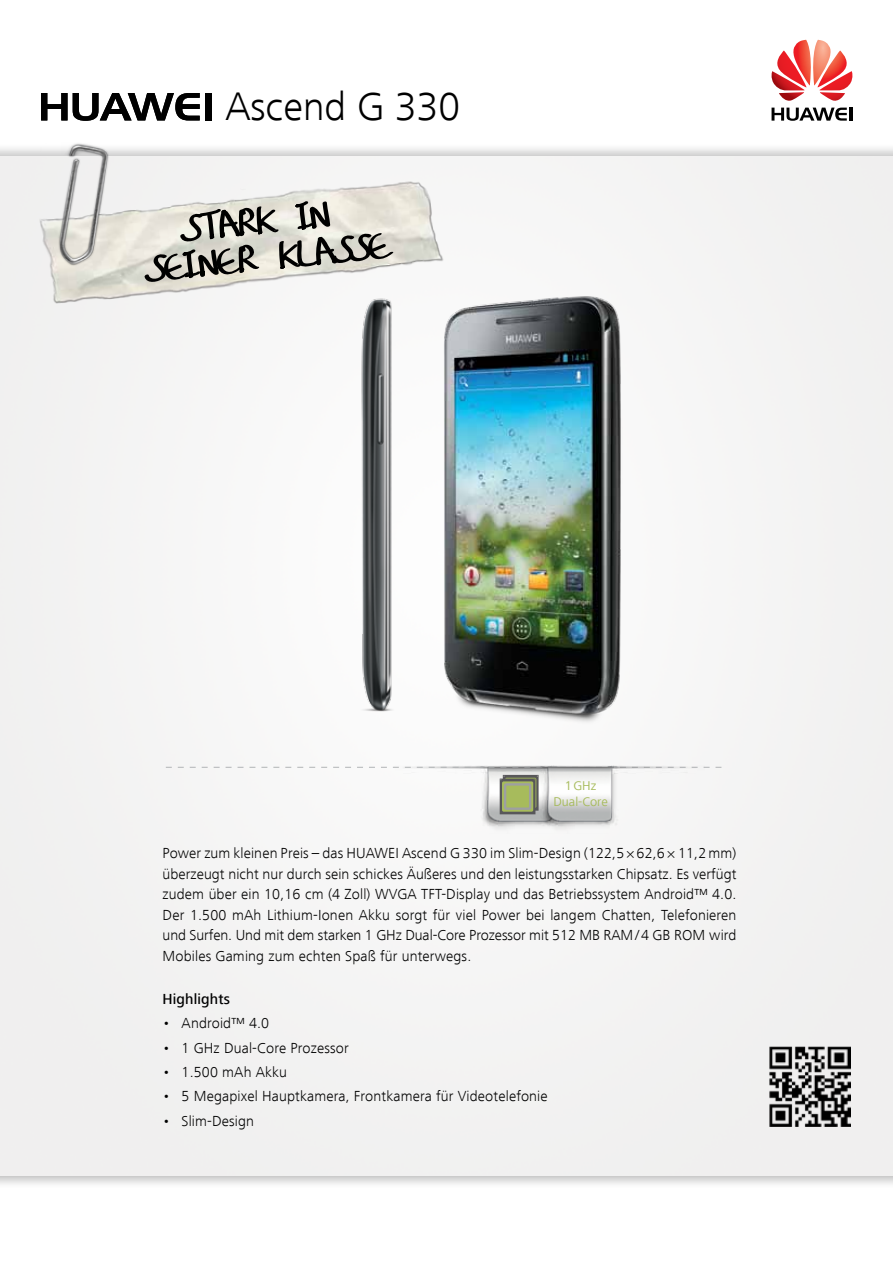
<style>
.page{position:relative;width:893px;height:1263px;background:#fff}
.page>*{position:absolute;margin:0;border:0;box-sizing:border-box;transform-origin:0 0}
.t1{font:300 40.95px "Frutiger Next LT";color:#000}
.t2{font:300 15px/20.5px "Frutiger Next LT";letter-spacing:.01em;color:#000;text-align:justify}
.t3{font:500 15px "Frutiger Next LT";letter-spacing:.01em;color:#000}
.t4{font:13.05px/15.6px "Frutiger Next LT";color:#a7bb5c;text-align:center}
</style>
<div class="page">
<div style="left:0;top:156px;width:893px;height:1020px;background:#f3f3f3"></div>
<svg style="left:771px;top:40px;width:82px;height:81px"></svg>
<svg style="left:41px;top:93px;width:159px;height:28px"></svg>
<div style="left:205px;top:93px;width:7px;height:27px;background:#000"></div>
<svg style="left:166px;top:767px;width:264px;height:1px"></svg>
<img style="left:430px;top:765px;width:292px;height:62px">
<img style="left:117px;top:181px;width:326px;height:118px">
<img style="left:36px;top:143px;width:81px;height:161px">
<svg style="left:144px;top:200px;width:251px;height:85px"></svg>
<svg style="left:500px;top:775px;width:39px;height:39px"></svg>
<svg style="left:502px;top:781px;width:31px;height:31px"></svg>
<div style="left:505px;top:784px;width:25px;height:25px;background:#a7bb5c"></div>
<div style="left:504px;top:783px;width:27px;height:27px;border:2px solid #9e9fa2"></div>
<img style="left:770px;top:1046px;width:80px;height:81px">
<img style="left:442px;top:280px;width:179px;height:441px">
<img style="left:344px;top:280px;width:65px;height:432px">
<h1 class="t1" style="left:226px;top:84px;width:236px">Ascend G 330</h1>
<p class="t4" style="left:553px;top:778px;width:56px">1GHz<br>Dual-Core</p>
<p class="t2" style="left:163px;top:843px;width:575px">Power zum kleinen Preis – das HUAWEI Ascend G 330 im Slim-Design (122,5 × 62,6 × 11,2mm) überzeugt nicht nur durch sein schickes Äußeres und den leistungsstarken Chipsatz. Es verfügt zudem über ein 10,16 cm (4 Zoll) WVGA TFT-Display und das Betriebssystem Android™ 4.0.<br>Der 1.500 mAh Lithium-Ionen Akku sorgt für viel Power bei langem Chatten, Telefonieren und Surfen. Und mit dem starken 1 GHz Dual-Core Prozessor mit 512 MB RAM/4 GB ROM wird Mobiles Gaming zum echten Spaß für unterwegs.</p>
<p class="t3" style="left:163px;top:990px;width:69px">Highlights</p>
<p class="t2" style="left:163px;top:1013px;width:108px">• Android™ 4.0</p>
<p class="t2" style="left:163px;top:1037px;width:188px">• 1 GHz Dual-Core Prozessor</p>
<p class="t2" style="left:163px;top:1062px;width:126px">• 1.500 mAh Akku</p>
<p class="t2" style="left:163px;top:1086px;width:387px">• 5 Megapixel Hauptkamera, Frontkamera für Videotelefonie</p>
<p class="t2" style="left:163px;top:1110px;width:93px">• Slim-Design</p>
</div>
